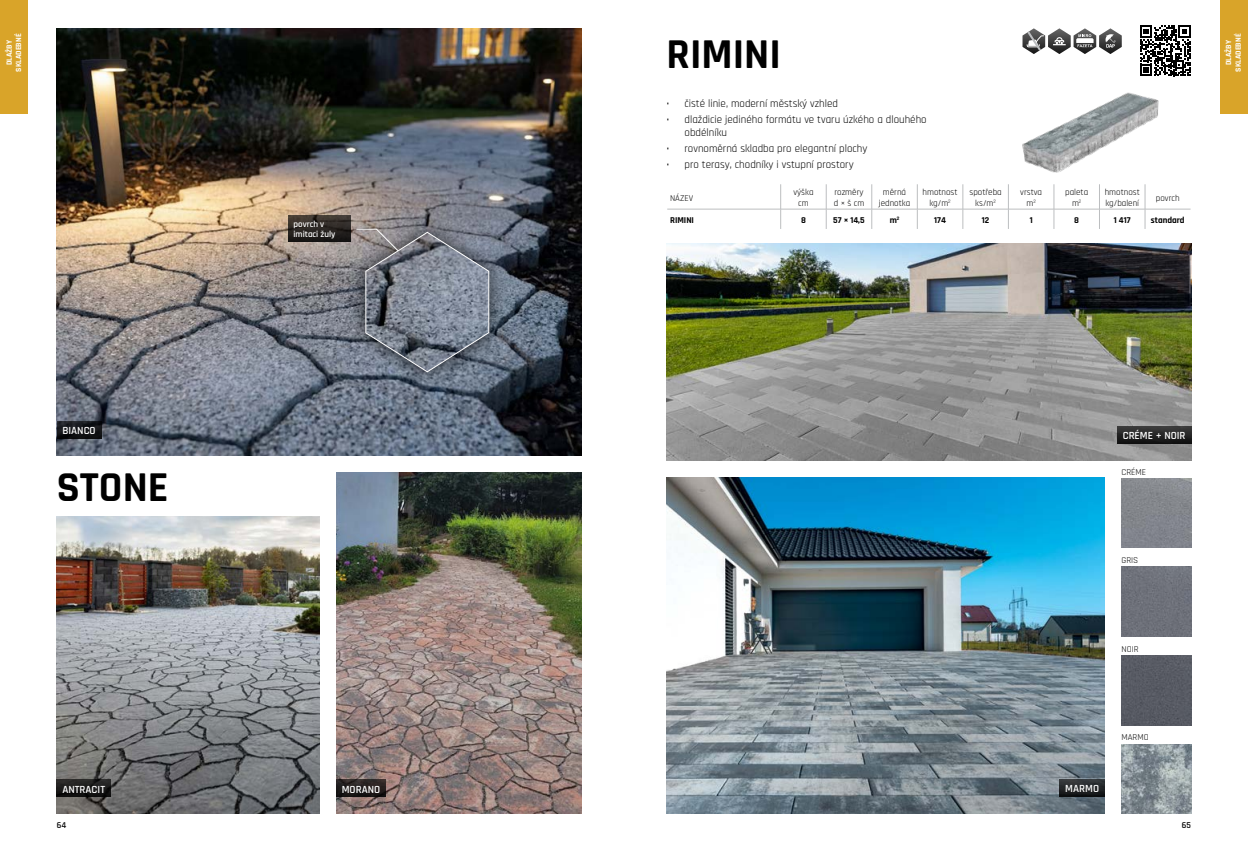
<style>
.page{position:relative;width:1248px;height:842px;background:#fff}
.page>*{position:absolute;margin:0;border:0;box-sizing:border-box;transform-origin:0 0}
.t1{font:700 43px "Rajdhani";color:#000}
.t2{font:11px/13.2px "Rajdhani";color:#000}
.t3{font:600 11px "Rajdhani";color:#fff}
.t4{font:9px/10.8px "Rajdhani";color:#000;text-align:center}
.t5{font:700 9px "Rajdhani";color:#000}
.t6{font:600 9px/10.8px "Rajdhani";color:#fff}
.t7{font:600 9px "Rajdhani";color:#000}
.t8{font:700 8px/9.6px "Rajdhani";color:#fff;text-align:center}
</style>
<div class="page">
<img style="left:1022px;top:92px;width:137px;height:81px">
<img style="left:666px;top:478px;width:438px;height:336px">
<img style="left:666px;top:243px;width:525px;height:218px">
<svg style="left:1140px;top:25px;width:50px;height:51px"></svg>
<svg style="left:1022px;top:28px;width:99px;height:26px"></svg>
<img style="left:1121px;top:567px;width:69px;height:69px">
<img style="left:1121px;top:744px;width:69px;height:70px">
<div style="left:1121px;top:655px;width:69px;height:70px;background:#585b64"></div>
<img style="left:1121px;top:478px;width:69px;height:70px">
<svg style="left:780px;top:184px;width:1px;height:45px"></svg>
<svg style="left:826px;top:184px;width:1px;height:45px"></svg>
<svg style="left:871px;top:184px;width:1px;height:45px"></svg>
<svg style="left:917px;top:184px;width:1px;height:45px"></svg>
<svg style="left:962px;top:184px;width:1px;height:45px"></svg>
<svg style="left:1008px;top:184px;width:1px;height:45px"></svg>
<svg style="left:1053px;top:184px;width:1px;height:45px"></svg>
<svg style="left:1099px;top:184px;width:1px;height:45px"></svg>
<svg style="left:1144px;top:184px;width:1px;height:45px"></svg>
<hr style="left:667px;top:209px;width:113px;height:1px;background:#bcbec0">
<hr style="left:780px;top:209px;width:46px;height:1px;background:#bcbec0">
<hr style="left:826px;top:209px;width:45px;height:1px;background:#bcbec0">
<hr style="left:871px;top:209px;width:46px;height:1px;background:#bcbec0">
<hr style="left:917px;top:209px;width:45px;height:1px;background:#bcbec0">
<hr style="left:962px;top:209px;width:46px;height:1px;background:#bcbec0">
<hr style="left:1008px;top:209px;width:45px;height:1px;background:#bcbec0">
<hr style="left:1053px;top:209px;width:46px;height:1px;background:#bcbec0">
<hr style="left:1099px;top:209px;width:45px;height:1px;background:#bcbec0">
<hr style="left:1144px;top:209px;width:46px;height:1px;background:#bcbec0">
<svg style="left:1059px;top:779px;width:45px;height:18px"></svg>
<svg style="left:1116px;top:426px;width:75px;height:18px"></svg>
<img style="left:57px;top:28px;width:524px;height:427px">
<img style="left:336px;top:472px;width:245px;height:342px">
<img style="left:57px;top:517px;width:262px;height:297px">
<svg style="left:57px;top:780px;width:54px;height:17px"></svg>
<svg style="left:57px;top:421px;width:44px;height:18px"></svg>
<svg style="left:336px;top:780px;width:50px;height:17px"></svg>
<svg style="left:288px;top:215px;width:58px;height:27px;background:#2b2622"></svg>
<div style="left:346px;top:215px;width:162px;height:174px;background:#000;opacity:.75"></div>
<svg style="left:355px;top:228px;width:134px;height:145px;background:#787e8a"></svg>
<div style="left:0;top:0;width:28px;height:114px;background:#d9a429"></div>
<div style="left:1219px;top:0;width:28px;height:114px;background:#d9a429"></div>
<p class="t8" style="left:5px;top:72px;width:40px;rotate:-90deg">DLAŽBY<br>SKLADEBNÉ</p>
<p class="t6" style="left:293px;top:219px;width:43px">povrch v imitaci žuly</p>
<h1 class="t1" style="left:666px;top:28px;width:116px">RIMINI</h1>
<p class="t2" style="left:666px;top:97px;width:173px">• čisté linie, moderní městský vzhled</p>
<p class="t2" style="left:684px;top:113px;width:244px;text-indent:-18px">• dlaždicie jediného formátu ve tvaru úzkého a dlouhého obdélníku</p>
<p class="t2" style="left:666px;top:142px;width:202px">• rovnoměrná skladba pro elegantní plochy</p>
<p class="t2" style="left:666px;top:158px;width:189px">• pro terasy, chodníky i vstupní prostory</p>
<p class="t4" style="left:670px;top:193px;width:25px">NÁZEV</p>
<p class="t4" style="left:793px;top:187px;width:22px">výška cm</p>
<p class="t4" style="left:833px;top:187px;width:32px;text-align:left">rozměry d × š cm</p>
<p class="t4" style="left:878px;top:187px;width:33px">měrná jednotka</p>
<p class="t4" style="left:922px;top:187px;width:37px">hmotnost kg/m<sup>2</sup></p>
<p class="t4" style="left:969px;top:187px;width:34px">spotřeba ks/m<sup>2</sup></p>
<p class="t4" style="left:1020px;top:187px;width:23px">vrstva m<sup>2</sup></p>
<p class="t4" style="left:1065px;top:187px;width:25px">paleta m<sup>2</sup></p>
<p class="t4" style="left:1104px;top:187px;width:37px;text-align:left">hmotnost kg/balení</p>
<p class="t4" style="left:1155px;top:193px;width:25px">povrch</p>
<p class="t5" style="left:670px;top:215px;width:25px">RIMINI</p>
<p class="t5" style="left:801px;top:215px;width:6px">8</p>
<p class="t5" style="left:833px;top:215px;width:33px">57 × 14,5</p>
<p class="t5" style="left:889px;top:215px;width:11px">m<sup>2</sup></p>
<p class="t5" style="left:934px;top:215px;width:13px">174</p>
<p class="t5" style="left:981px;top:215px;width:9px">12</p>
<p class="t5" style="left:1029px;top:215px;width:5px">1</p>
<p class="t5" style="left:1074px;top:215px;width:6px">8</p>
<p class="t5" style="left:1113px;top:215px;width:18px">1 417</p>
<p class="t5" style="left:1150px;top:215px;width:35px">standard</p>
<p class="t8" style="left:1223px;top:72px;width:40px;rotate:-90deg">DLAŽBY<br>SKLADEBNÉ</p>
<p class="t3" style="left:62px;top:424px;width:35px">BIANCO</p>
<p class="t3" style="left:1122px;top:429px;width:64px">CRÉME + NOIR</p>
<h1 class="t1" style="left:57px;top:461px;width:113px">STONE</h1>
<p class="t4" style="left:1121px;top:467px;width:26px">CRÉME</p>
<p class="t4" style="left:1121px;top:555px;width:18px">GRIS</p>
<p class="t4" style="left:1121px;top:644px;width:19px">NOIR</p>
<p class="t4" style="left:1121px;top:732px;width:29px">MARMO</p>
<p class="t3" style="left:62px;top:783px;width:44px">ANTRACIT</p>
<p class="t3" style="left:342px;top:783px;width:40px">MORANO</p>
<p class="t3" style="left:1065px;top:782px;width:35px">MARMO</p>
<p class="t7" style="left:57px;top:819px;width:11px">64</p>
<p class="t7" style="left:1181px;top:819px;width:11px">65</p>
</div>
